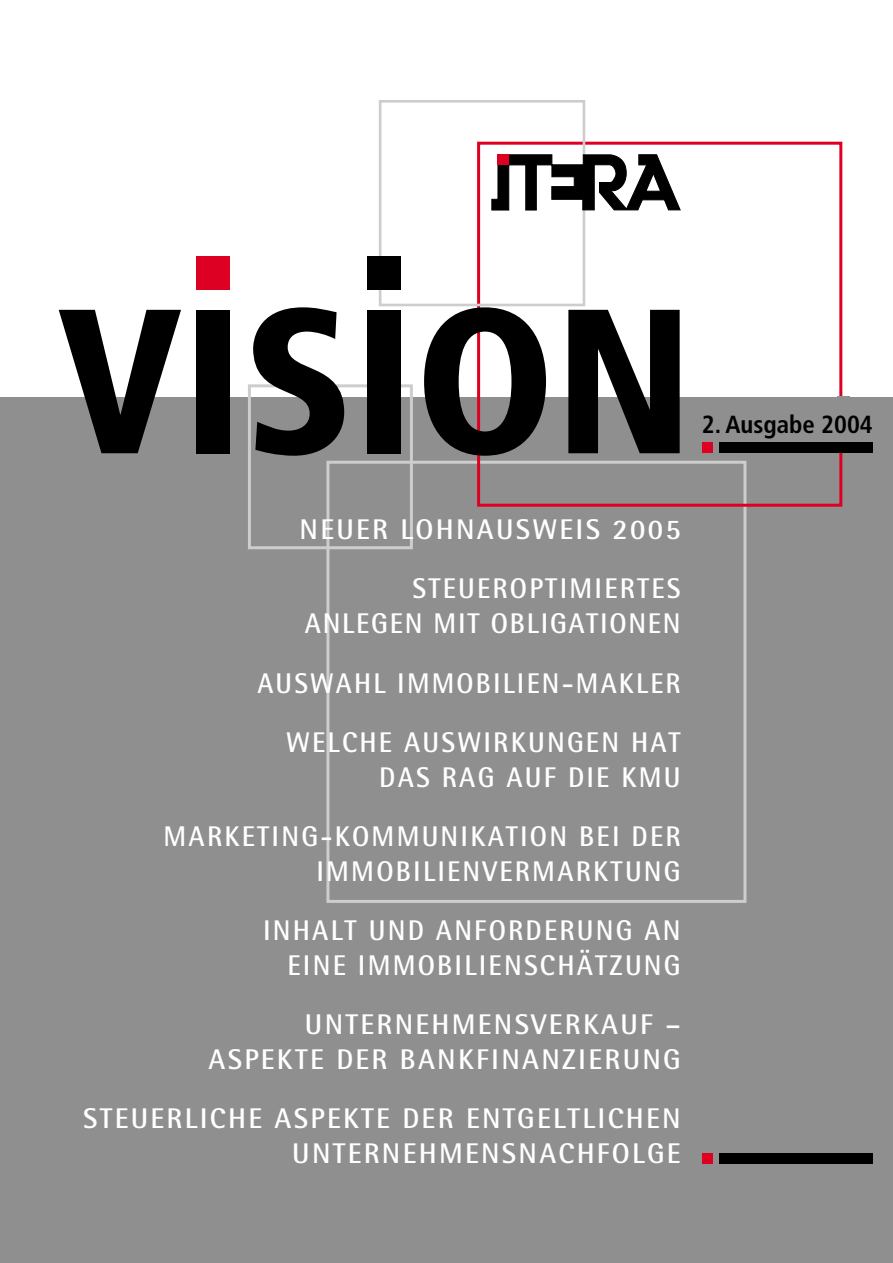
<style>
.page{position:relative;width:893px;height:1263px;background:#fff}
.page>*{position:absolute;margin:0;border:0;box-sizing:border-box;transform-origin:0 0}
.t1{font:900 condensed 205.5px "Frutiger";color:#000}
.t2{font:700 28.5px/59.6px "Rotis Semi Sans";letter-spacing:.08em;color:#fff;text-align:right;scale:.96 1}
.t3{font:700 28.5px/59.6px "Rotis Semi Sans";letter-spacing:.08em;color:#fff;text-align:right}
.t4{font:700 condensed 24.75px "Frutiger";color:#000}
</style>
<div class="page">
<div style="left:0;top:397px;width:892px;height:866px;background:#8f8f8f"></div>
<div style="left:196px;top:257px;width:34px;height:33px;background:#de0023"></div>
<div style="left:719px;top:1153px;width:153px;height:11px;background:#000"></div>
<div style="left:702px;top:1153px;width:10px;height:11px;background:#de0023"></div>
<div style="left:326px;top:461px;width:420px;height:442px;border:3px solid #cdcdcd"></div>
<div style="left:477px;top:142px;width:365px;height:365px;border:3px solid #de0023"></div>
<div style="left:379px;top:100px;width:206px;height:206px;border:3px solid #cdcdcd"></div>
<svg style="left:491px;top:155px;width:189px;height:55px"></svg>
<div style="left:498px;top:155px;width:11px;height:10px;background:#de0023"></div>
<div style="left:367px;top:257px;width:34px;height:33px;background:#000"></div>
<div style="left:248px;top:384px;width:165px;height:165px;border:3px solid #cdcdcd"></div>
<div style="left:702px;top:443px;width:10px;height:10px;background:#de0023"></div>
<div style="left:837px;top:397px;width:12px;height:52px;background:#8f8f8f"></div>
<div style="left:719px;top:443px;width:153px;height:10px;background:#000"></div>
<h1 class="t1" style="left:57px;top:299px;width:637px">VISION</h1>
<p class="t4" style="left:702px;top:414px;width:172px">2. Ausgabe 2004</p>
<p class="t3" style="left:299px;top:502px;width:382px">NEUER LOHNAUSWEIS 2005<br>STEUEROPTIMIERTES</p>
<p class="t2" style="left:257px;top:596px;width:442px">ANLEGEN MIT OBLIGATIONEN<br>AUSWAHL IMMOBILIEN-MAKLER<br>WELCHE AUSWIRKUNGEN HAT</p>
<p class="t2" style="left:163px;top:750px;width:540px">DAS RAG AUF DIE KMU<br>MARKETING-KOMMUNIKATION BEI DER</p>
<p class="t2" style="left:263px;top:844px;width:436px">IMMOBILIENVERMARKTUNG<br>INHALT UND ANFORDERUNG AN</p>
<p class="t2" style="left:287px;top:938px;width:411px">EINE IMMOBILIENSCHÄTZUNG<br>UNTERNEHMENSVERKAUF –</p>
<p class="t3" style="left:83px;top:1032px;width:599px">ASPEKTE DER BANKFINANZIERUNG<br>STEUERLICHE ASPEKTE DER ENTGELTLICHEN</p>
<p class="t3" style="left:292px;top:1126px;width:390px">UNTERNEHMENSNACHFOLGE</p>
</div>
